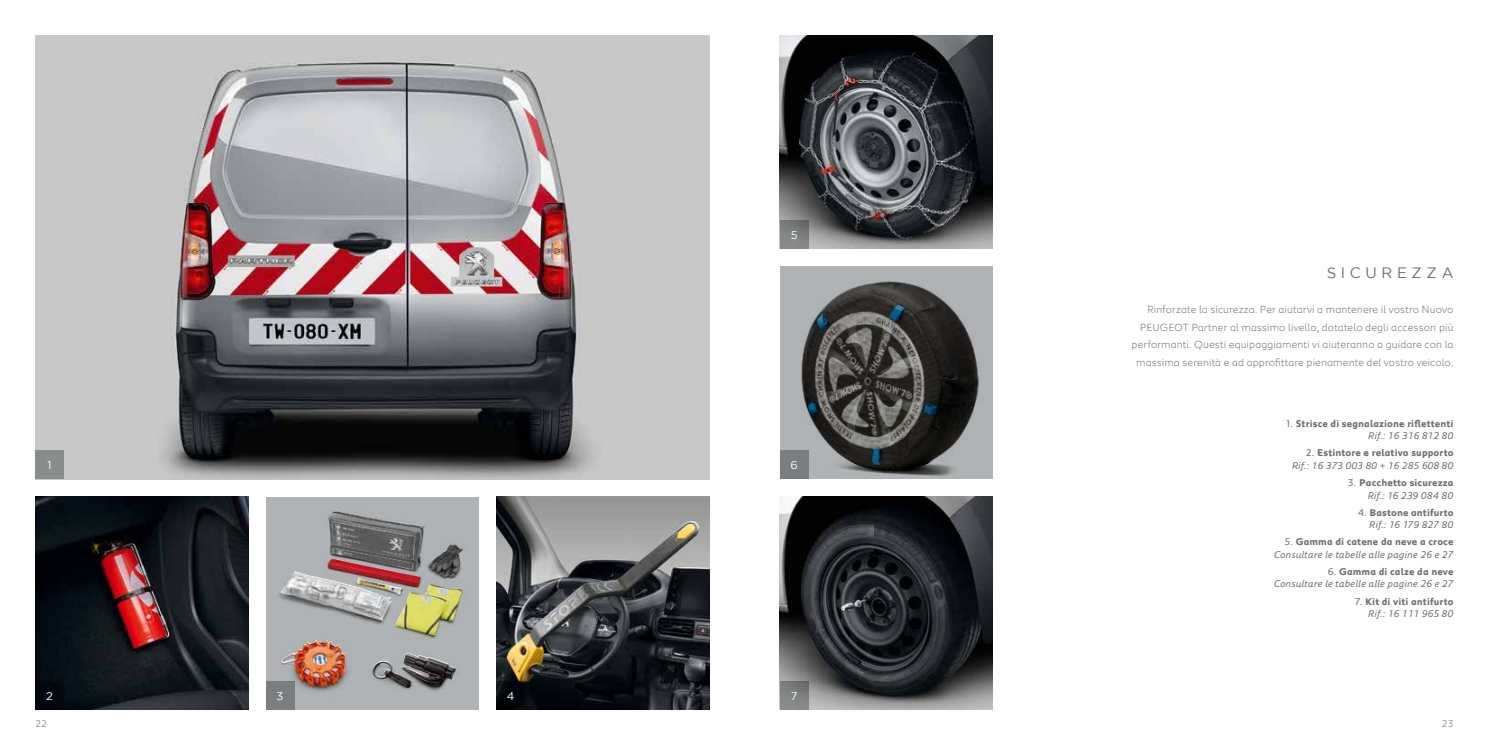
<style>
.page{position:relative;width:1489px;height:745px;background:#fff}
.page>*{position:absolute;margin:0;border:0;box-sizing:border-box;transform-origin:0 0}
.t1{font:15px "Gotham";letter-spacing:.305em;color:#6d6e71}
.t2{font:11.25px "Gotham";color:#fff}
.t3{font:300 10.62px/17.5px "Peugeot";letter-spacing:.01em;color:#6d6e71;text-align:right}
.t4{font:700 10px/12.5px "Peugeot";letter-spacing:.01em;color:#6d6e71;text-align:right}
.t5{font:italic 10px/12.5px "Peugeot";letter-spacing:.01em;color:#6d6e71;text-align:right}
.t6{font:300 10px "Peugeot";color:#6d6e71}
.s1{font-weight:400}
.s2{font-weight:400;font-style:italic}
.s3{font-style:normal}
.s4{font-weight:700;font-style:normal}
</style>
<div class="page">
<img style="left:266px;top:497px;width:212px;height:210px">
<img style="left:329px;top:509px;width:92px;height:61px">
<img style="left:35px;top:35px;width:674px;height:443px">
<div style="left:35px;top:450px;width:29px;height:28px;background:#8a8d8e"></div>
<img style="left:780px;top:35px;width:212px;height:213px">
<div style="left:780px;top:220px;width:28px;height:28px;background:linear-gradient(to bottom,#6d6f70,#898b8d)"></div>
<img style="left:780px;top:266px;width:212px;height:212px">
<img style="left:780px;top:496px;width:212px;height:213px">
<svg style="left:780px;top:680px;width:28px;height:29px"></svg>
<img style="left:35px;top:496px;width:213px;height:213px">
<div style="left:35px;top:680px;width:29px;height:29px;background:#02090e"></div>
<div style="left:266px;top:680px;width:28px;height:29px;background:#7a7e81"></div>
<img style="left:496px;top:496px;width:213px;height:213px">
<svg style="left:496px;top:680px;width:28px;height:29px"></svg>
<div style="left:780px;top:450px;width:28px;height:28px;background:#7a7e81"></div>
<p class="t2" style="left:48px;top:458px;width:6px">1</p>
<p class="t2" style="left:46px;top:688px;width:8px">2</p>
<p class="t2" style="left:276px;top:688px;width:8px">3</p>
<p class="t2" style="left:506px;top:688px;width:9px">4</p>
<p class="t2" style="left:790px;top:227px;width:8px">5</p>
<p class="t2" style="left:790px;top:458px;width:9px">6</p>
<p class="t2" style="left:790px;top:688px;width:8px">7</p>
<h1 class="t1" style="left:1326px;top:263px;width:128px">SICUREZZA</h1>
<p class="t3" style="left:1131px;top:300px;width:323px">Rinforzate la sicurezza. Per aiutarvi a mantenere il vostro Nuovo PEUGEOT Partner al massimo livello, dotatelo degli accessori più performanti. Questi equipaggiamenti vi aiuteranno a guidare con la massima serenità e ad approfittare pienamente del vostro veicolo.</p>
<p class="t4" style="left:1284px;top:416px;width:170px"><span class="s1">1.</span> Strisce di segnalazione riflettenti<br><span class="s2">Rif.: 16 316 812 80</span></p>
<p class="t4" style="left:1291px;top:446px;width:163px"><span class="s1">2.</span> Estintore e relativo supporto<br><span class="s2">Rif.: 16 373 003 80 + 16 285 608 80</span></p>
<p class="t4" style="left:1347px;top:475px;width:107px"><span class="s1">3.</span> Pacchetto sicurezza<br><span class="s2">Rif.: 16 239 084 80</span></p>
<p class="t4" style="left:1357px;top:505px;width:97px"><span class="s1">4.</span> Bastone antifurto<br><span class="s2">Rif.: 16 179 827 80</span></p>
<p class="t5" style="left:1273px;top:534px;width:181px"><span class="s3">5.</span> <span class="s4">Gamma di catene da neve a croce<br></span>Consultare le tabelle alle pagine 26 e 27</p>
<p class="t5" style="left:1273px;top:564px;width:181px"><span class="s3">6.</span> <span class="s4">Gamma di calze da neve<br></span>Consultare le tabelle alle pagine 26 e 27</p>
<p class="t4" style="left:1354px;top:594px;width:100px"><span class="s1">7.</span> Kit di viti antifurto<br><span class="s2">Rif.: 16 111 965 80</span></p>
<p class="t6" style="left:35px;top:716px;width:13px">22</p>
<p class="t6" style="left:1441px;top:716px;width:13px">23</p>
</div>
